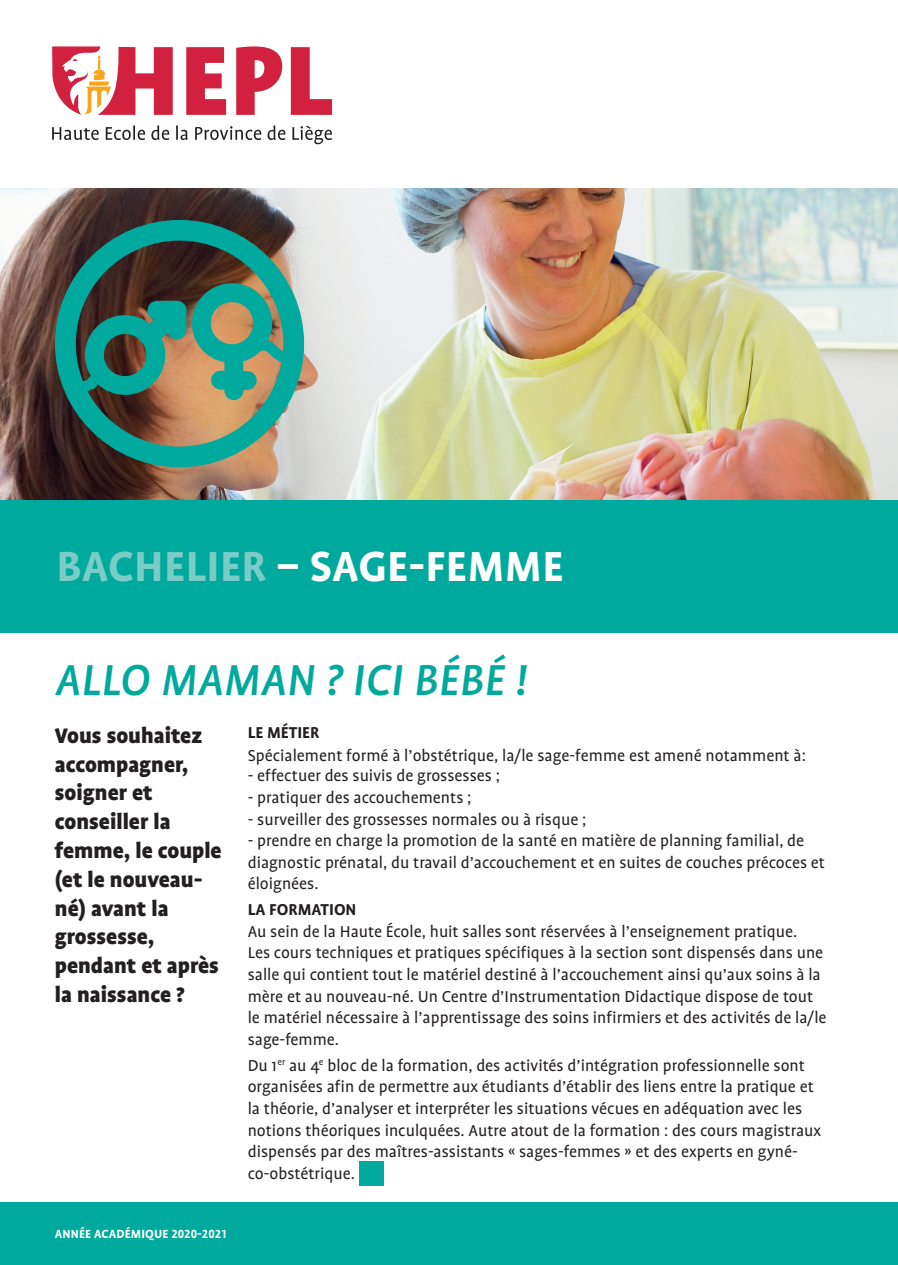
<style>
.page{position:relative;width:898px;height:1265px;background:#fff}
.page>*{position:absolute;margin:0;border:0;box-sizing:border-box;transform-origin:0 0}
.t1{font:italic 500 49.5px "Profile OT";letter-spacing:.01em;color:#00a99d}
.t2{font:700 48px "Profile OT";letter-spacing:.01em;color:#fff}
.t3{font:900 24px/28.8px "Profile OT";color:#231f20}
.t4{font:18px/21.6px "Profile OT";color:#231f20}
.t5{font:700 18px "Profile OT";color:#231f20}
.t6{font:700 13.5px "Profile OT";letter-spacing:.01em;color:#fff}
.s1{color:#7accc8}
</style>
<div class="page">
<svg style="left:52px;top:46px;width:280px;height:69px"></svg>
<svg style="left:52px;top:125px;width:280px;height:19px"></svg>
<div style="left:1px;top:499px;width:896px;height:133px;background:#00a99d"></div>
<img style="left:1px;top:188px;width:896px;height:311px">
<div style="left:0;top:1202px;width:897px;height:63px;background:#00a99d"></div>
<div style="left:358px;top:1161px;width:25px;height:24px;background:#00a99d"></div>
<svg style="left:55px;top:220px;width:249px;height:247px;background:#4b7969"></svg>
<h2 class="t2" style="left:56px;top:539px;width:508px"><span class="s1">BACHELIER</span> – SAGE-FEMME</h2>
<h1 class="t1" style="left:55px;top:652px;width:473px">ALLO MAMAN ? ICI BÉBÉ !</h1>
<h3 class="t3" style="left:55px;top:721px;width:168px">Vous souhaitez accompagner, soigner et conseiller la femme, le couple (et le nouveau&shy;né) avant la grossesse, pendant et après la naissance ?</h3>
<p class="t5" style="left:247px;top:722px;width:73px">LE MÉTIER</p>
<p class="t4" style="left:247px;top:745px;width:559px">Spécialement formé à l’obstétrique, la/le sage-femme est amené notamment à:</p>
<p class="t4" style="left:247px;top:765px;width:254px">- effectuer des suivis de grossesses ;</p>
<p class="t4" style="left:247px;top:787px;width:225px">- pratiquer des accouchements ;</p>
<p class="t4" style="left:247px;top:808px;width:340px">- surveiller des grossesses normales ou à risque ;</p>
<p class="t4" style="left:247px;top:830px;width:578px">- prendre en charge la promotion de la santé en matière de planning familial, de diagnostic prénatal, du travail d’accouchement et en suites de couches précoces et éloignées.</p>
<p class="t5" style="left:247px;top:899px;width:110px">LA FORMATION</p>
<p class="t4" style="left:247px;top:921px;width:580px">Au sein de la Haute École, huit salles sont réservées à l’enseignement pratique.<br>Les cours techniques et pratiques spécifiques à la section sont dispensés dans une salle qui contient tout le matériel destiné à l’accouchement ainsi qu’aux soins à la mère et au nouveau-né. Un Centre d’Instrumentation Didactique dispose de tout le matériel nécessaire à l’apprentissage des soins infirmiers et des activités de la/le sage-femme.</p>
<p class="t4" style="left:247px;top:1054px;width:574px">Du 1<sup>er</sup> au 4<sup>e</sup> bloc de la formation, des activités d’intégration professionnelle sont organisées afin de permettre aux étudiants d’établir des liens entre la pratique et la théorie, d’analyser et interpréter les situations vécues en adéquation avec les notions théoriques inculquées. Autre atout de la formation : des cours magistraux dispensés par des maîtres-assistants « sages-femmes » et des experts en gyné&shy;co-obstétrique.</p>
<p class="t6" style="left:55px;top:1226px;width:173px">ANNÉE ACADÉMIQUE 2020-2021</p>
</div>
